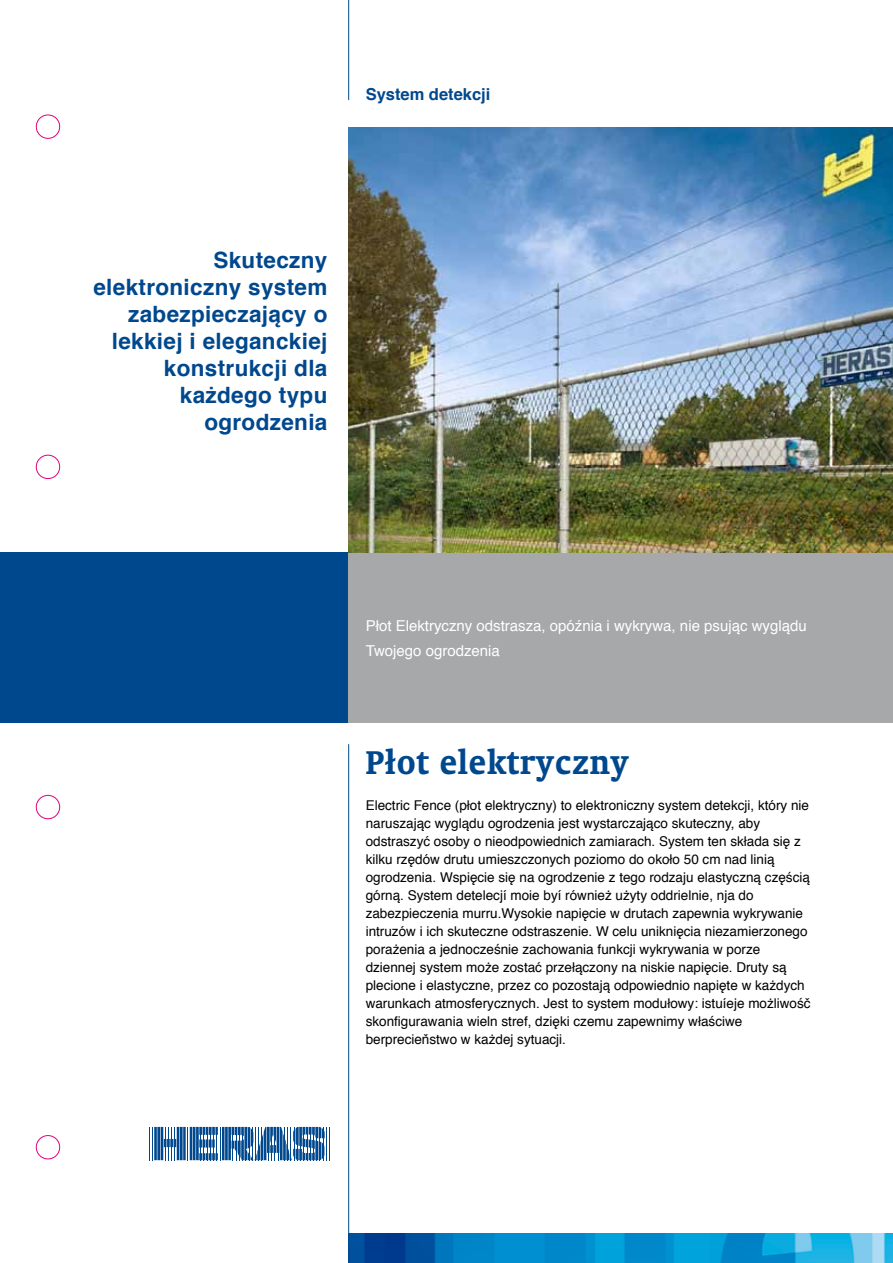
<style>
.page{position:relative;width:893px;height:1263px;background:#fff}
.page>*{position:absolute;margin:0;border:0;box-sizing:border-box;transform-origin:0 0}
.t1{font:700 37.5px "Oranda BT";letter-spacing:.015em;color:#00488e}
.t2{font:700 22.5px/27px "Helvetica";letter-spacing:.015em;color:#00488e;text-align:right}
.t3{font:700 16.5px "Helvetica";color:#00488e}
.t4{font:15px/25.5px "Helvetica";color:#fff}
.t5{font:13.5px/18px "Helvetica";color:#000}
</style>
<div class="page">
<hr style="left:348px;top:0;width:1px;height:100px;background:#00488e">
<div style="left:0;top:553px;width:349px;height:170px;background:#00488e"></div>
<div style="left:349px;top:553px;width:544px;height:170px;background:#a7a8aa"></div>
<img style="left:349px;top:1233px;width:544px;height:30px">
<hr style="left:348px;top:744px;width:1px;height:519px;background:#00488e">
<hr style="left:149px;top:1127px;width:1px;height:33px;background:#00488e">
<hr style="left:152px;top:1127px;width:1px;height:33px;background:#00488e">
<hr style="left:187px;top:1127px;width:1px;height:33px;background:#00488e">
<hr style="left:326px;top:1127px;width:1px;height:33px;background:#00488e">
<hr style="left:329px;top:1127px;width:1px;height:33px;background:#00488e">
<svg style="left:154px;top:1127px;width:32px;height:33px"></svg>
<hr style="left:190px;top:1127px;width:2px;height:33px;background:#00488e">
<hr style="left:193px;top:1127px;width:2px;height:33px;background:#00488e">
<hr style="left:196px;top:1127px;width:3px;height:33px;background:#00488e">
<svg style="left:199px;top:1127px;width:126px;height:33px"></svg>
<img style="left:349px;top:128px;width:544px;height:425px">
<div style="left:36px;top:115px;width:24px;height:23px;border:1px solid #e2007a;border-radius:50%"></div>
<div style="left:36px;top:455px;width:24px;height:24px;border:1px solid #e2007a;border-radius:50%"></div>
<div style="left:36px;top:795px;width:24px;height:24px;border:1px solid #e2007a;border-radius:50%"></div>
<div style="left:36px;top:1135px;width:24px;height:24px;border:1px solid #e2007a;border-radius:50%"></div>
<p class="t3" style="left:366px;top:81px;width:126px">System detekcji</p>
<h2 class="t2" style="left:93px;top:246px;width:236px">Skuteczny elektroniczny system zabezpieczający o lekkiej i eleganckiej konstrukcji dla każdego typu ogrodzenia</h2>
<p class="t4" style="left:366px;top:613px;width:442px">Płot Elektryczny odstrasza, opóźnia i wykrywa, nie psując wyglądu<br>Twojego ogrodzenia</p>
<h1 class="t1" style="left:366px;top:740px;width:265px">Płot elektryczny</h1>
<p class="t5" style="left:366px;top:797px;width:446px">Electric Fence (płot elektryczny) to elektroniczny system detekcji, który nie naruszając wyglądu ogrodzenia jest wystarczająco skuteczny, aby odstraszyć osoby o nieodpowiednich zamiarach. System ten składa się z kilku rzędów drutu umieszczonych poziomo do około 50 cm nad linią ogrodzenia. Wspięcie się na ogrodzenie z tego rodzaju elastyczną częścią górną. System detelecjí moie byí również użyty oddrielnie, nja do zabezpieczenia murru.Wysokie napięcie w drutach zapewnia wykrywanie intruzów i ich skuteczne odstraszenie. W celu uniknięcia niezamierzonego porażenia a jednocześnie zachowania funkcji wykrywania w porze dziennej system może zostać przełączony na niskie napięcie. Druty są plecione i elastyczne, przez co pozostają odpowiednio napięte w każdych warunkach atmosferycznych. Jest to system modułowy: istuíeje możliwośč skonfigurawania wieln stref, dzięki czemu zapewnimy właściwe berprecieňstwo w każdej sytuacji.</p>
</div>
